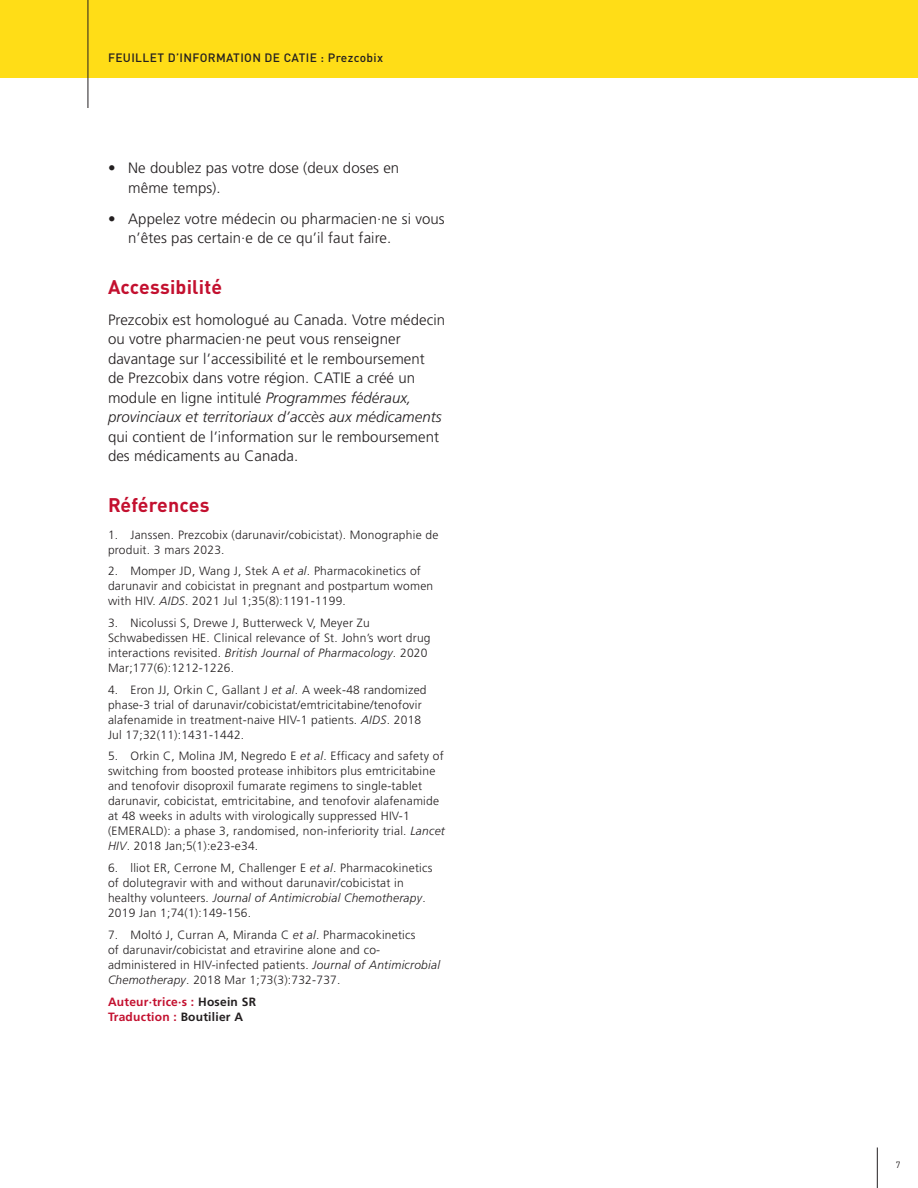
<style>
.page{position:relative;width:918px;height:1188px;background:#fff}
.page>*{position:absolute;margin:0;border:0;box-sizing:border-box;transform-origin:0 0}
.t1{font:700 19.5px "DINOT";letter-spacing:.01em;color:#c3102f}
.t2{font:300 15px/19.5px "Frutiger LT Pro";letter-spacing:.005em;color:#231f20}
.t3{font:300 12px/15px "Frutiger LT Pro";letter-spacing:.02em;color:#231f20}
.t4{font:700 12px/15px "Frutiger LT Pro";letter-spacing:.02em;color:#c3102f}
.t5{font:500 12px "DINOT";letter-spacing:.03em;color:#231f20}
.t6{font:9px "DINOT";color:#231f20}
.s1{font-style:italic}
.s2{color:#231f20}
</style>
<div class="page">
<hr style="left:877px;top:1148px;width:1px;height:40px;background:#231f20">
<div style="left:0;top:0;width:918px;height:78px;background:#ffdd17"></div>
<hr style="left:88px;top:0;width:1px;height:108px;background:#231f20">
<p class="t5" style="left:108px;top:50px;width:277px">FEUILLET D’INFORMATION DE CATIE : Prezcobix</p>
<p class="t2" style="left:128px;top:158px;width:273px;text-indent:-20px">• Ne doublez pas votre dose (deux doses en même temps).</p>
<p class="t2" style="left:128px;top:209px;width:318px;text-indent:-20px">• Appelez votre médecin ou pharmacien·ne si vous n’êtes pas certain·e de ce qu’il faut faire.</p>
<h1 class="t1" style="left:108px;top:272px;width:116px">Accessibilité</h1>
<p class="t2" style="left:108px;top:310px;width:339px">Prezcobix est homologué au Canada. Votre médecin ou votre pharmacien·ne peut vous renseigner davantage sur l’accessibilité et le remboursement<br>de Prezcobix dans votre région. CATIE a créé un module en ligne intitulé <span class="s1">Programmes fédéraux, provinciaux et territoriaux d’accès aux médicaments</span></p>
<p class="t2" style="left:108px;top:427px;width:333px">qui contient de l’information sur le remboursement des médicaments au Canada.</p>
<h1 class="t1" style="left:108px;top:490px;width:103px">Références</h1>
<p class="t3" style="left:108px;top:527px;width:332px">1. Janssen. Prezcobix (darunavir/cobicistat). Monographie de produit. 3 mars 2023.</p>
<p class="t3" style="left:108px;top:564px;width:327px">2. Momper JD, Wang J, Stek A <span class="s1">et al</span>. Pharmacokinetics of darunavir and cobicistat in pregnant and postpartum women with HIV. <span class="s1">AIDS</span>. 2021 Jul 1;35(8):1191-1199.</p>
<p class="t3" style="left:108px;top:615px;width:324px">3. Nicolussi S, Drewe J, Butterweck V, Meyer Zu Schwabedissen HE. Clinical relevance of St. John’s wort drug interactions revisited. <span class="s1">British Journal of Pharmacology</span>. 2020<br>Mar;177(6):1212-1226.</p>
<p class="t3" style="left:108px;top:682px;width:320px">4. Eron JJ, Orkin C, Gallant J <span class="s1">et al</span>. A week-48 randomized phase-3 trial of darunavir/cobicistat/emtricitabine/tenofovir alafenamide in treatment-naive HIV-1 patients. <span class="s1">AIDS</span>. 2018<br>Jul 17;32(11):1431-1442.</p>
<p class="t3" style="left:108px;top:749px;width:338px">5. Orkin C, Molina JM, Negredo E <span class="s1">et al</span>. Efficacy and safety of switching from boosted protease inhibitors plus emtricitabine and tenofovir disoproxil fumarate regimens to single-tablet darunavir, cobicistat, emtricitabine, and tenofovir alafenamide at 48 weeks in adults with virologically suppressed HIV-1 (EMERALD): a phase 3, randomised, non-inferiority trial. <span class="s1">Lancet HIV</span>. 2018 Jan;5(1):e23-e34.</p>
<p class="t3" style="left:108px;top:861px;width:326px">6. lliot ER, Cerrone M, Challenger E <span class="s1">et al</span>. Pharmacokinetics of dolutegravir with and without darunavir/cobicistat in healthy volunteers. <span class="s1">Journal of Antimicrobial Chemotherapy</span>.<br>2019 Jan 1;74(1):149-156.</p>
<p class="t3" style="left:108px;top:927px;width:334px">7. Moltó J, Curran A, Miranda C <span class="s1">et al</span>. Pharmacokinetics<br>of darunavir/cobicistat and etravirine alone and co&shy;administered in HIV-infected patients. <span class="s1">Journal of Antimicrobial Chemotherapy</span>. 2018 Mar 1;73(3):732-737.</p>
<p class="t4" style="left:108px;top:994px;width:150px">Auteur·trice·s : <span class="s2">Hosein SR<br></span>Traduction : <span class="s2">Boutilier A</span></p>
<p class="t6" style="left:896px;top:1158px;width:6px">7</p>
</div>
